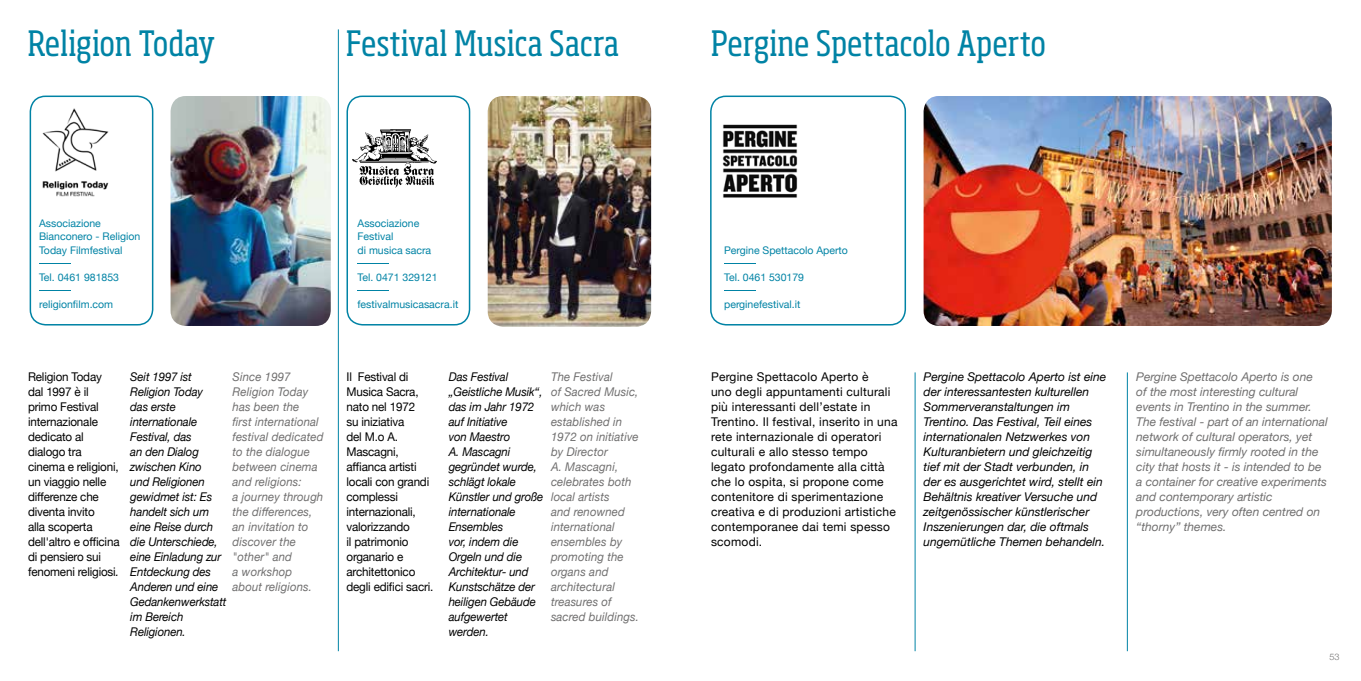
<style>
.page{position:relative;width:1361px;height:681px;background:#fff}
.page>*{position:absolute;margin:0;border:0;box-sizing:border-box;transform-origin:0 0}
.t1{font:condensed 34.5px "Soho Pro";letter-spacing:.005em;color:#0083a5}
.t2{font:italic 12px/15px "Helvetica Neue";letter-spacing:-.01em;color:#000;scale:.95 1}
.t3{font:italic 12px/15px "Helvetica Neue";letter-spacing:.01em;color:#706f6f;scale:.95 1}
.t4{font:12px/15px "Helvetica Neue";letter-spacing:-.015em;color:#000}
.t5{font:italic 12px/15px "Helvetica Neue";letter-spacing:-.01em;color:#000}
.t6{font:12px/15px "Helvetica Neue";letter-spacing:.02em;color:#000}
.t7{font:italic 12px/15px "Helvetica Neue";letter-spacing:.01em;color:#706f6f}
.t8{font:10.5px/13.5px "Helvetica Neue";color:#0083a5}
.t9{font:10.5px/18px "Helvetica Neue";color:#0083a5;scale:6 1}
.t10{font:300 9px "Helvetica Neue";color:#706f6f}
.s1{font-style:italic}
</style>
<div class="page">
<hr style="left:338px;top:29px;width:1px;height:622px;background:#0083a5">
<img style="left:171px;top:96px;width:160px;height:230px">
<img style="left:488px;top:96px;width:163px;height:230px">
<img style="left:42px;top:108px;width:67px;height:89px">
<img style="left:352px;top:129px;width:84px;height:58px">
<div style="left:30px;top:95px;width:123px;height:230px;border:2px solid #0083a5;border-radius:15px"></div>
<div style="left:346px;top:95px;width:124px;height:230px;border:2px solid #0083a5;border-radius:15px"></div>
<div style="left:710px;top:95px;width:196px;height:230px;border:2px solid #0083a5;border-radius:15px"></div>
<img style="left:923px;top:96px;width:409px;height:230px">
<img style="left:722px;top:124px;width:75px;height:74px">
<hr style="left:914px;top:372px;width:1px;height:279px;background:#0083a5">
<hr style="left:1127px;top:372px;width:1px;height:279px;background:#0083a5">
<h1 class="t1" style="left:28px;top:21px;width:189px">Religion Today</h1>
<h1 class="t1" style="left:346px;top:21px;width:275px">Festival Musica Sacra</h1>
<p class="t8" style="left:39px;top:216px;width:103px">Associazione<br>Bianconero - Religion<br>Today Filmfestival</p>
<p class="t9" style="left:39px;top:250px;width:15px">_<br>Tel. 0461 981853</p>
<p class="t9" style="left:39px;top:277px;width:14px">_ religionfilm.com</p>
<p class="t8" style="left:357px;top:216px;width:63px">Associazione<br>Festival</p>
<p class="t9" style="left:357px;top:250px;width:7px">_</p>
<p class="t8" style="left:357px;top:243px;width:75px">di musica sacra</p>
<p class="t8" style="left:357px;top:273px;width:81px;line-height:9px">Tel. 0471 329121 _</p>
<p class="t8" style="left:357px;top:297px;width:102px">festivalmusicasacra.it</p>
<p class="t4" style="left:28px;top:370px;width:93px">Religion Today dal 1997 è il primo Festival internazionale dedicato al dialogo tra cinema e religioni, un viaggio nelle differenze che diventa invito<br>alla scoperta dell'altro e officina di pensiero sui fenomeni religiosi<span class="s1">.</span></p>
<p class="t2" style="left:130px;top:370px;width:103px">Seit 1997 ist<br>Religion Today<br>das erste internationale<br>Festival, das<br>an den Dialog zwischen Kino<br>und Religionen gewidmet ist: Es handelt sich um eine Reise durch die Unterschiede, eine Einladung zur<br>Entdeckung des<br>Anderen und eine<br>Gedankenwerkstatt im Bereich<br>Religionen.</p>
<p class="t3" style="left:233px;top:370px;width:97px">Since 1997<br>Religion Today has been the<br>first international festival dedicated to the dialogue between cinema and religions:<br>a journey through the differences, an invitation to discover the "other" and<br>a workshop about religions.</p>
<p class="t4" style="left:346px;top:370px;width:88px">Il Festival di<br>Musica Sacra, nato nel 1972<br>su iniziativa<br>del M.o A.<br>Mascagni, affianca artisti locali con grandi complessi internazionali, valorizzando<br>il patrimonio organario e architettonico degli edifici sacri.</p>
<p class="t2" style="left:449px;top:370px;width:101px">Das Festival „Geistliche Musik“, das im Jahr 1972 auf Initiative<br>von Maestro<br>A. Mascagni gegründet wurde, schlägt lokale<br>Künstler und große internationale<br>Ensembles<br>vor, indem die<br>Orgeln und die<br>Architektur- und<br>Kunstschätze der heiligen Gebäude aufgewertet werden.</p>
<p class="t3" style="left:551px;top:370px;width:94px">The Festival<br>of Sacred Music, which was established in<br>1972 on initiative by Director<br>A. Mascagni, celebrates both local artists<br>and renowned international ensembles by promoting the organs and architectural treasures of sacred buildings.</p>
<h1 class="t1" style="left:711px;top:21px;width:336px">Pergine Spettacolo Aperto</h1>
<p class="t8" style="left:724px;top:246px;width:125px;line-height:9px">Pergine Spettacolo Aperto _</p>
<p class="t8" style="left:724px;top:273px;width:81px;line-height:9px">Tel. 0461 530179 _</p>
<p class="t8" style="left:724px;top:297px;width:78px">perginefestival.it</p>
<p class="t6" style="left:711px;top:370px;width:188px">Pergine Spettacolo Aperto è<br>uno degli appuntamenti culturali più interessanti dell’estate in<br>Trentino. Il festival, inserito in una rete internazionale di operatori culturali e allo stesso tempo legato profondamente alla città che lo ospita, si propone come contenitore di sperimentazione creativa e di produzioni artistiche contemporanee dai temi spesso scomodi.</p>
<p class="t5" style="left:923px;top:370px;width:184px">Pergine Spettacolo Aperto ist eine der interessantesten kulturellen Sommerveranstaltungen im Trentino. Das Festival, Teil eines internationalen Netzwerkes von Kulturanbietern und gleichzeitig tief mit der Stadt verbunden, in der es ausgerichtet wird, stellt ein Behältnis kreativer Versuche und zeitgenössischer künstlerischer Inszenierungen dar, die oftmals ungemütliche Themen behandeln.</p>
<p class="t7" style="left:1136px;top:370px;width:193px">Pergine Spettacolo Aperto is one<br>of the most interesting cultural events in Trentino in the summer.<br>The festival - part of an international network of cultural operators, yet simultaneously firmly rooted in the city that hosts it - is intended to be a container for creative experiments and contemporary artistic productions, very often centred on “thorny” themes.</p>
<p class="t10" style="left:1329px;top:649px;width:11px">53</p>
</div>
